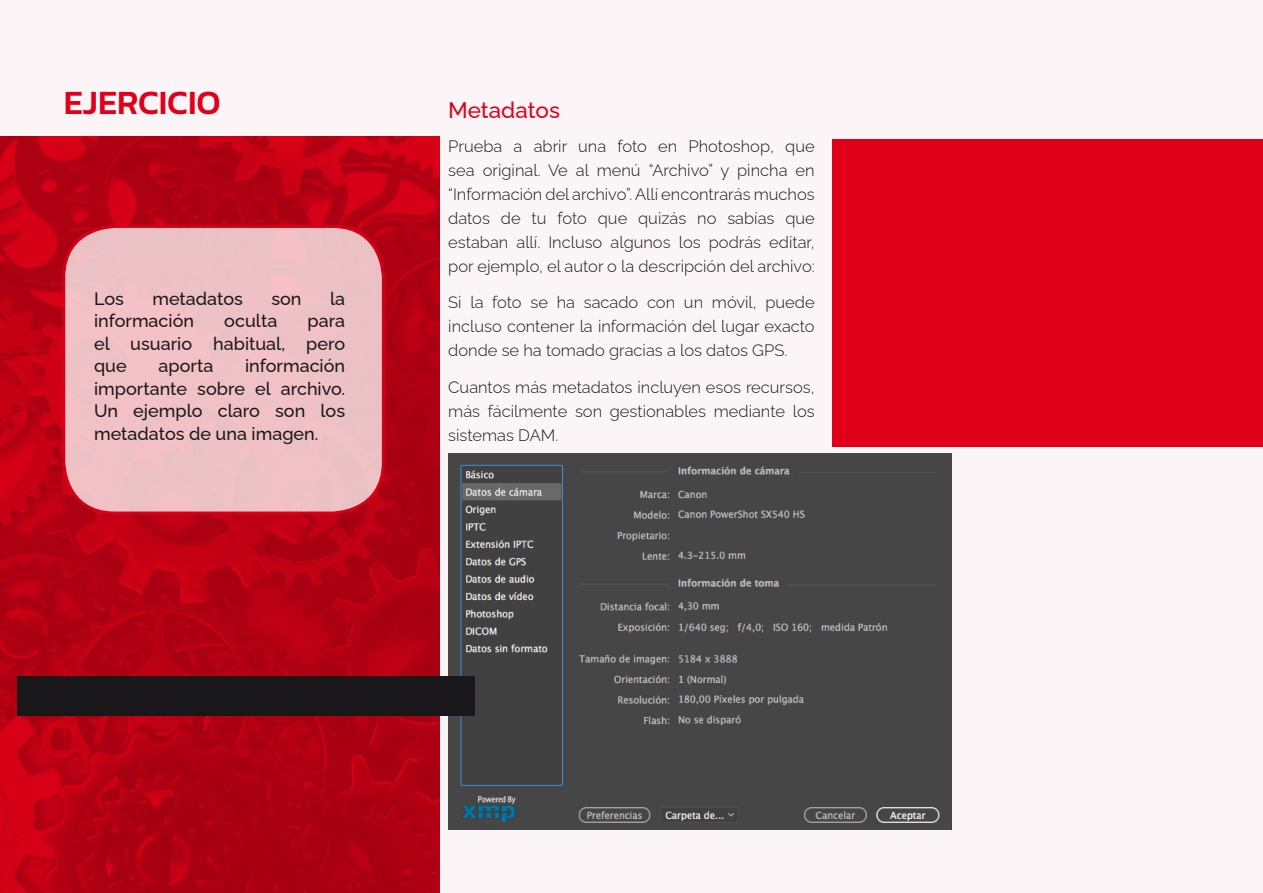
<style>
.page{position:relative;width:1263px;height:893px;background:#fbf5f7}
.page>*{position:absolute;margin:0;border:0;box-sizing:border-box;transform-origin:0 0}
.t1{font:500 34.5px "Kanit";color:#e0001a}
.Título_párrafo{font:500 22.5px "Raleway";color:#e0001a}
.Párrafo_medium{font:500 18px/22.5px "Raleway";color:#1a171b;text-align:justify}
.Parrafo_light{font:300 16.5px/24px "Raleway";color:#1a171b;text-align:justify}
</style>
<div class="page">
<img style="left:0;top:136px;width:439px;height:757px">
<div style="left:833px;top:139px;width:430px;height:307px;background:#e0001a"></div>
<div style="left:64px;top:226px;width:319px;height:287px;background:#eec1c5;border-radius:51px"></div>
<div style="left:62px;top:225px;width:323px;height:289px;border:3px solid #e0001a;border-radius:51px"></div>
<img style="left:448px;top:454px;width:504px;height:375px">
<div style="left:17px;top:676px;width:457px;height:40px;background:#1a171b"></div>
<h1 class="t1" style="left:64px;top:77px;width:158px">EJERCICIO</h1>
<p class="Párrafo_medium" style="left:94px;top:285px;width:31px">Los</p>
<p class="Párrafo_medium" style="left:152px;top:285px;width:92px">metadatos</p>
<p class="Párrafo_medium" style="left:271px;top:285px;width:32px">son</p>
<p class="Párrafo_medium" style="left:330px;top:285px;width:17px">la</p>
<p class="Párrafo_medium" style="left:94px;top:308px;width:102px">información</p>
<p class="Párrafo_medium" style="left:224px;top:308px;width:55px">oculta</p>
<p class="Párrafo_medium" style="left:94px;top:308px;width:253px;text-indent:213px">para el usuario habitual, pero que</p>
<p class="Párrafo_medium" style="left:94px;top:353px;width:253px;text-indent:151px">información importante sobre el archivo.<br>Un ejemplo claro son los metadatos de una imagen.</p>
<p class="Párrafo_medium" style="left:159px;top:353px;width:56px">aporta</p>
<p class="Título_párrafo" style="left:448px;top:92px;width:113px">Metadatos</p>
<p class="Parrafo_light" style="left:448px;top:132px;width:368px">Prueba a abrir una foto en Photoshop, que sea original. Ve al menú “Archivo” y pincha en “Información del archivo”. Allí encontrarás muchos datos de tu foto que quizás no sabías que estaban allí. Incluso algunos los podrás editar, por ejemplo, el autor o la descripción del archivo:</p>
<p class="Parrafo_light" style="left:448px;top:289px;width:368px">Si la foto se ha sacado con un móvil, puede incluso contener la información del lugar exacto donde se ha tomado gracias a los datos GPS.</p>
<p class="Parrafo_light" style="left:448px;top:373px;width:368px">Cuantos más metadatos incluyen esos recursos, más fácilmente son gestionables mediante los sistemas DAM.</p>
</div>
